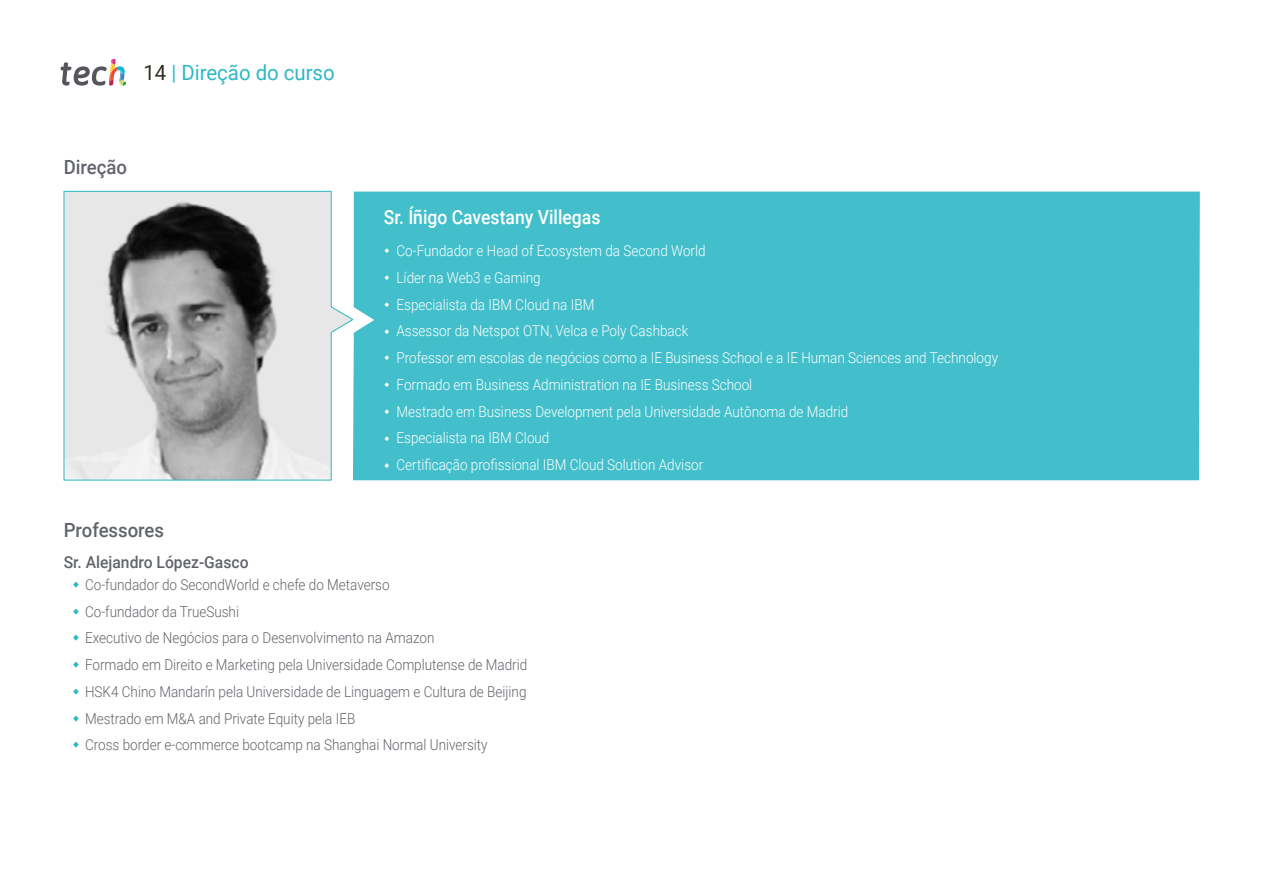
<style>
.page{position:relative;width:1263px;height:893px;background:#fff}
.page>*{position:absolute;margin:0;border:0;box-sizing:border-box;transform-origin:0 0}
.t1{font:21px "Roboto";color:#2db8c5}
.t2{font:500 19.5px "Roboto";color:#fff;scale:.9 1}
.t3{font:500 19.5px "Roboto";color:#61646a;scale:.95 1}
.t4{font:500 16.5px "Roboto";color:#61646a;scale:.95 1}
.t5{font:300 15px/26.7px "Roboto";color:#fff;scale:.9 1}
.t6{font:300 15px/26.7px "Roboto";color:#61646a;scale:.9 1}
.s1{color:#312e20}
</style>
<div class="page">
<svg style="left:61px;top:59px;width:65px;height:27px"></svg>
<div style="left:354px;top:192px;width:846px;height:288px;background:#42bfca"></div>
<svg style="left:63px;top:191px;width:291px;height:290px;background:#babcbc"></svg>
<svg style="left:385px;top:249px;width:4px;height:5px"></svg>
<svg style="left:385px;top:275px;width:4px;height:5px"></svg>
<svg style="left:385px;top:302px;width:4px;height:5px"></svg>
<svg style="left:385px;top:329px;width:4px;height:5px"></svg>
<svg style="left:385px;top:356px;width:4px;height:5px"></svg>
<svg style="left:385px;top:382px;width:4px;height:5px"></svg>
<svg style="left:385px;top:409px;width:4px;height:5px"></svg>
<svg style="left:385px;top:436px;width:4px;height:5px"></svg>
<svg style="left:385px;top:463px;width:4px;height:5px"></svg>
<h1 class="t1" style="left:144px;top:57px;width:193px"><span class="s1">14</span> | Direção do curso</h1>
<h2 class="t3" style="left:64px;top:154px;width:68px">Direção</h2>
<h2 class="t2" style="left:384px;top:204px;width:242px">Sr. Íñigo Cavestany Villegas</h2>
<p class="t5" style="left:396px;top:237px;width:670px">Co-Fundador e Head of Ecosystem da Second World<br>Líder na Web3 e Gaming<br>Especialista da IBM Cloud na IBM<br>Assessor da Netspot OTN, Velca e Poly Cashback<br>Professor em escolas de negócios como a IE Business School e a IE Human Sciences and Technology Formado em Business Administration na IE Business School<br>Mestrado em Business Development pela Universidade Autônoma de Madrid<br>Especialista na IBM Cloud<br>Certificação profissional IBM Cloud Solution Advisor</p>
<h2 class="t3" style="left:64px;top:517px;width:107px">Professores</h2>
<p class="t4" style="left:64px;top:550px;width:196px">Sr. Alejandro López-Gasco</p>
<p class="t6" style="left:85px;top:571px;width:493px">Co-fundador do SecondWorld e chefe do Metaverso<br>Co-fundador da TrueSushi<br>Executivo de Negócios para o Desenvolvimento na Amazon<br>Formado em Direito e Marketing pela Universidade Complutense de Madrid HSK4 Chino Mandarín pela Universidade de Linguagem e Cultura de Beijing Mestrado em M&amp;A and Private Equity pela IEB<br>Cross border e-commerce bootcamp na Shanghai Normal University</p>
</div>
